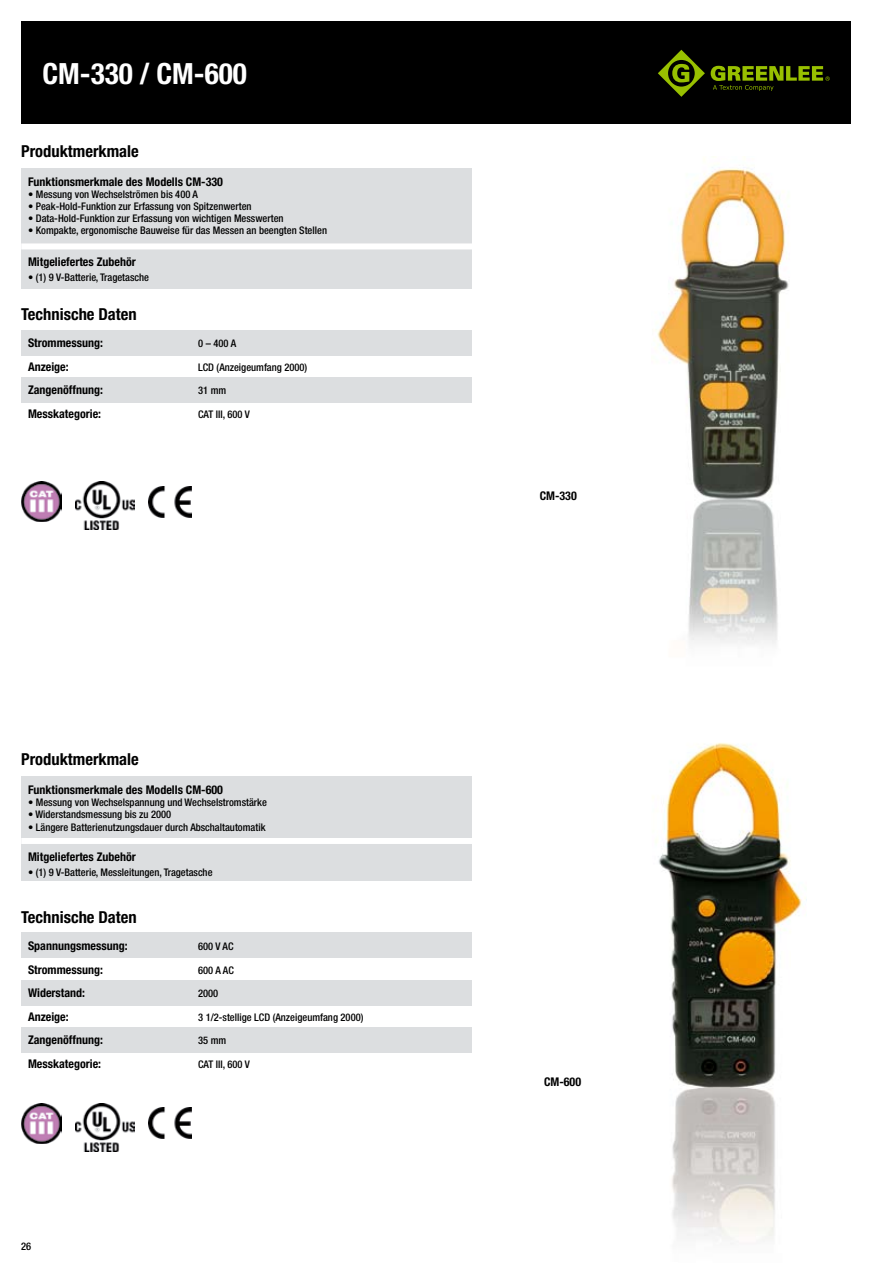
<style>
.page{position:relative;width:893px;height:1263px;background:#fff}
.page>*{position:absolute;margin:0;border:0;box-sizing:border-box;transform-origin:0 0}
.t1{font:700 condensed 29.25px "Helvetica Neue LT";color:#fff}
.t2{font:700 condensed 16.5px "Helvetica Neue LT";color:#000}
.t3{font:700 condensed 12px "Helvetica Neue LT";color:#000}
.t4{font:500 condensed 10.5px "Helvetica Neue LT";color:#000}
</style>
<div class="page">
<img style="left:657px;top:156px;width:132px;height:488px">
<img style="left:655px;top:743px;width:151px;height:501px">
<div style="left:21px;top:776px;width:451px;height:105px;background:#dcdee0"></div>
<div style="left:21px;top:1027px;width:451px;height:26px;background:#dcdee0"></div>
<img style="left:21px;top:1103px;width:40px;height:40px">
<img style="left:75px;top:1103px;width:60px;height:48px">
<img style="left:148px;top:1108px;width:43px;height:30px">
<div style="left:21px;top:980px;width:451px;height:25px;background:#dcdee0"></div>
<div style="left:21px;top:932px;width:451px;height:26px;background:#dcdee0"></div>
<div style="left:21px;top:838px;width:458px;height:6px;background:#fff"></div>
<div style="left:21px;top:21px;width:829px;height:102px;background:#000"></div>
<svg style="left:658px;top:50px;width:47px;height:47px"></svg>
<svg style="left:711px;top:66px;width:119px;height:25px"></svg>
<div style="left:21px;top:168px;width:451px;height:121px;background:#dcdee0"></div>
<div style="left:21px;top:243px;width:451px;height:6px;background:#fff"></div>
<div style="left:21px;top:377px;width:451px;height:26px;background:#dcdee0"></div>
<div style="left:21px;top:330px;width:451px;height:25px;background:#dcdee0"></div>
<img style="left:21px;top:482px;width:40px;height:40px">
<img style="left:75px;top:482px;width:60px;height:48px">
<img style="left:148px;top:487px;width:43px;height:30px">
<h1 class="t1" style="left:43px;top:56px;width:206px">CM-330 / CM-600</h1>
<h2 class="t2" style="left:21px;top:142px;width:119px">Produktmerkmale</h2>
<p class="t3" style="left:28px;top:175px;width:196px">Funktionsmerkmale des Modells CM-330</p>
<p class="t4" style="left:28px;top:188px;width:171px">• Messung von Wechselströmen bis 400 A</p>
<p class="t4" style="left:28px;top:200px;width:225px">• Peak-Hold-Funktion zur Erfassung von Spitzenwerten</p>
<p class="t4" style="left:28px;top:212px;width:257px">• Data-Hold-Funktion zur Erfassung von wichtigen Messwerten</p>
<p class="t4" style="left:28px;top:224px;width:300px">• Kompakte, ergonomische Bauweise für das Messen an beengten Stellen</p>
<p class="t3" style="left:28px;top:254px;width:109px">Mitgeliefertes Zubehör</p>
<p class="t4" style="left:28px;top:271px;width:122px">• (1 ) 9 V-Batterie, Tragetasche</p>
<h2 class="t2" style="left:21px;top:304px;width:117px">Technische Daten</h2>
<p class="t3" style="left:28px;top:336px;width:76px">Strommessung:</p>
<p class="t4" style="left:198px;top:337px;width:40px">0– 400A</p>
<p class="t3" style="left:28px;top:359px;width:42px">Anzeige:</p>
<p class="t4" style="left:198px;top:361px;width:111px">LCD (Anzeigeumfang 2000)</p>
<p class="t3" style="left:28px;top:383px;width:76px">Zangenöffnung:</p>
<p class="t4" style="left:198px;top:384px;width:30px">31 mm</p>
<p class="t3" style="left:28px;top:406px;width:75px">Messkategorie:</p>
<p class="t4" style="left:198px;top:408px;width:53px">CAT III, 600 V</p>
<h2 class="t2" style="left:21px;top:749px;width:119px">Produktmerkmale</h2>
<p class="t3" style="left:28px;top:783px;width:196px">Funktionsmerkmale des Modells CM-600</p>
<p class="t4" style="left:28px;top:796px;width:240px">• Messung von Wechselspannung und Wechselstromstärke</p>
<p class="t4" style="left:28px;top:808px;width:145px">• Widerstandsmessung bis zu 2000</p>
<p class="t4" style="left:28px;top:820px;width:239px">• Längere Batterienutzungsdauer durch Abschaltautomatik</p>
<p class="t3" style="left:28px;top:849px;width:109px">Mitgeliefertes Zubehör</p>
<p class="t4" style="left:28px;top:866px;width:186px">• (1 ) 9 V-Batterie, Messleitungen, Tragetasche</p>
<h2 class="t2" style="left:21px;top:907px;width:117px">Technische Daten</h2>
<p class="t3" style="left:28px;top:939px;width:101px">Spannungsmessung:</p>
<p class="t4" style="left:198px;top:940px;width:37px">600 V AC</p>
<p class="t3" style="left:28px;top:962px;width:76px">Strommessung:</p>
<p class="t4" style="left:198px;top:964px;width:37px">600 A AC</p>
<p class="t3" style="left:28px;top:986px;width:59px">Widerstand:</p>
<p class="t4" style="left:198px;top:987px;width:22px">2000</p>
<p class="t3" style="left:28px;top:1009px;width:42px">Anzeige:</p>
<p class="t4" style="left:198px;top:1011px;width:167px">31 /2-stellige LCD (Anzeigeumfang 2000)</p>
<p class="t3" style="left:28px;top:1033px;width:76px">Zangenöffnung:</p>
<p class="t4" style="left:198px;top:1034px;width:30px">35 mm</p>
<p class="t3" style="left:28px;top:1056px;width:75px">Messkategorie:</p>
<p class="t4" style="left:198px;top:1058px;width:53px">CAT III, 600 V</p>
<p class="t4" style="left:21px;top:1240px;width:6px">26</p>
<p class="t3" style="left:540px;top:488px;width:39px">CM-330</p>
<p class="t3" style="left:544px;top:1074px;width:39px">CM-600</p>
</div>
